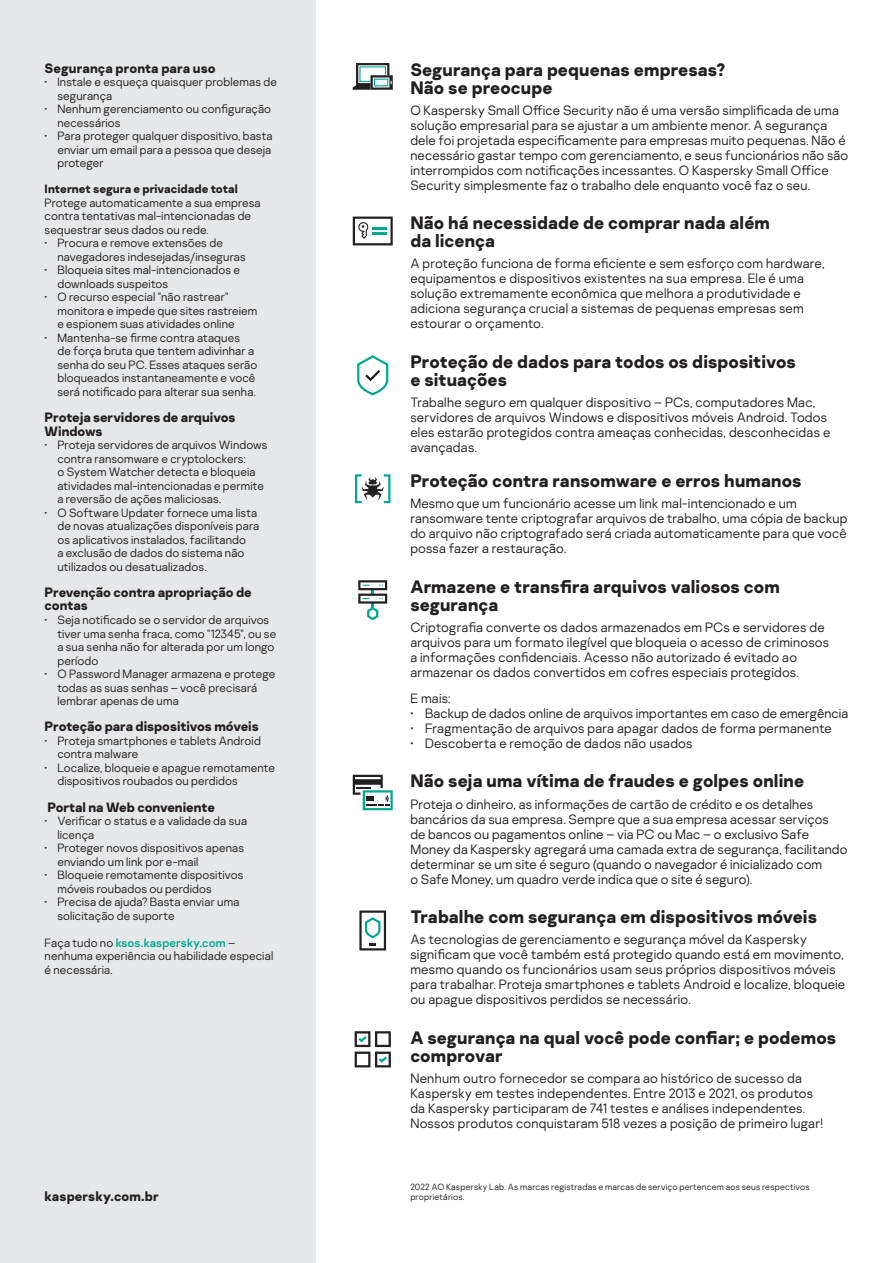
<style>
.page{position:relative;width:893px;height:1263px;background:#fff}
.page>*{position:absolute;margin:0;border:0;box-sizing:border-box;transform-origin:0 0}
.t1{font:700 18px/18px "Kaspersky Sans";letter-spacing:.005em;color:#231f20}
.t2{font:300 13.5px/15px "Kaspersky Sans";letter-spacing:.015em;color:#231f20}
.t3{font:700 13.5px/13.5px "Kaspersky Sans";letter-spacing:-.005em;color:#231f20}
.t4{font:300 12px/13.5px "Kaspersky Sans";letter-spacing:.01em;color:#231f20}
.t5{font:700 12px "Kaspersky Sans";color:#231f20}
.t6{font:300 9px/10.5px "Kaspersky Sans";letter-spacing:.02em;color:#231f20}
.s1{font-weight:400;color:#00a88e}
</style>
<div class="page">
<div style="left:0;top:0;width:316px;height:1263px;background:#e6e7e8"></div>
<svg style="left:353px;top:63px;width:40px;height:27px"></svg>
<svg style="left:359px;top:910px;width:27px;height:40px"></svg>
<svg style="left:357px;top:355px;width:31px;height:40px"></svg>
<svg style="left:355px;top:474px;width:35px;height:29px"></svg>
<svg style="left:358px;top:580px;width:29px;height:40px"></svg>
<svg style="left:353px;top:775px;width:40px;height:35px"></svg>
<svg style="left:353px;top:217px;width:40px;height:28px"></svg>
<svg style="left:355px;top:1031px;width:36px;height:36px"></svg>
<p class="t3" style="left:45px;top:61px;width:172px">Segurança pronta para uso</p>
<p class="t4" style="left:57px;top:75px;width:221px;text-indent:-13px">• Instale e esqueça quaisquer problemas de segurança</p>
<p class="t4" style="left:57px;top:102px;width:215px;text-indent:-13px">• Nenhum gerenciamento ou configuração necessários</p>
<p class="t4" style="left:57px;top:129px;width:217px;text-align:justify;text-indent:-13px">• Para proteger qualquer dispositivo, basta enviar um email para a pessoa que deseja proteger</p>
<p class="t5" style="left:45px;top:182px;width:195px">Internet segura e privacidade total</p>
<p class="t4" style="left:45px;top:196px;width:217px">Protege automaticamente a sua empresa contra tentativas mal-intencionadas de sequestrar seus dados ou rede.</p>
<p class="t4" style="left:57px;top:236px;width:190px;text-indent:-13px">• Procura e remove extensões de navegadores indesejadas/inseguras</p>
<p class="t4" style="left:57px;top:263px;width:184px;text-indent:-13px">• Bloqueia sites mal-intencionados e downloads suspeitos</p>
<p class="t4" style="left:57px;top:290px;width:202px;text-indent:-13px">• O recurso especial "não rastrear" monitora e impede que sites rastreiem e espionem suas atividades online</p>
<p class="t4" style="left:57px;top:331px;width:201px;text-indent:-13px">• Mantenha-se firme contra ataques<br>de força bruta que tentem adivinhar a senha do seu PC. Esses ataques serão bloqueados instantaneamente e você será notificado para alterar sua senha.</p>
<p class="t3" style="left:45px;top:411px;width:192px">Proteja servidores de arquivos<br>Windows</p>
<p class="t4" style="left:57px;top:438px;width:212px;text-indent:-13px">• Proteja servidores de arquivos Windows contra ransomware e cryptolockers:<br>o System Watcher detecta e bloqueia atividades mal-intencionadas e permite a reversão de ações maliciosas.</p>
<p class="t4" style="left:57px;top:506px;width:203px;text-indent:-13px">• O Software Updater fornece uma lista de novas atualizações disponíveis para os aplicativos instalados, facilitando<br>a exclusão de dados do sistema não utilizados ou desatualizados.</p>
<p class="t3" style="left:45px;top:586px;width:209px">Prevenção contra apropriação de contas</p>
<p class="t4" style="left:57px;top:613px;width:220px;text-indent:-13px">• Seja notificado se o servidor de arquivos tiver uma senha fraca, como "12345", ou se a sua senha não for alterada por um longo período</p>
<p class="t4" style="left:57px;top:667px;width:219px;text-indent:-13px">• O Password Manager armazena e protege todas as suas senhas – você precisará lembrar apenas de uma</p>
<p class="t3" style="left:45px;top:720px;width:216px">Proteção para dispositivos móveis</p>
<p class="t4" style="left:57px;top:734px;width:205px;text-indent:-13px">• Proteja smartphones e tablets Android contra malware</p>
<p class="t4" style="left:57px;top:761px;width:219px;text-indent:-13px">• Localize, bloqueie e apague remotamente dispositivos roubados ou perdidos</p>
<p class="t3" style="left:47px;top:800px;width:169px">Portal na Web conveniente</p>
<p class="t4" style="left:57px;top:814px;width:191px;text-indent:-13px">• Verificar o status e a validade da sua licença</p>
<p class="t4" style="left:57px;top:841px;width:188px;text-indent:-13px">• Proteger novos dispositivos apenas enviando um link por e-mail</p>
<p class="t4" style="left:57px;top:868px;width:187px;text-indent:-13px">• Bloqueie remotamente dispositivos móveis roubados ou perdidos</p>
<p class="t4" style="left:57px;top:895px;width:184px;text-indent:-13px">• Precisa de ajuda? Basta enviar uma solicitação de suporte</p>
<p class="t4" style="left:45px;top:935px;width:230px">Faça tudo no <span class="s1">ksos.kaspersky.com</span> – nenhuma experiência ou habilidade especial é necessária.</p>
<h1 class="t1" style="left:410px;top:61px;width:316px">Segurança para pequenas empresas?<br>Não se preocupe</h1>
<p class="t2" style="left:410px;top:102px;width:439px">O Kaspersky Small Office Security não é uma versão simplificada de uma solução empresarial para se ajustar a um ambiente menor. A segurança dele foi projetada especificamente para empresas muito pequenas. Não é necessário gastar tempo com gerenciamento, e seus funcionários não são interrompidos com notificações incessantes. O Kaspersky Small Office Security simplesmente faz o trabalho dele enquanto você faz o seu.</p>
<h1 class="t1" style="left:410px;top:214px;width:361px">Não há necessidade de comprar nada além da licença</h1>
<p class="t2" style="left:410px;top:256px;width:416px">A proteção funciona de forma eficiente e sem esforço com hardware, equipamentos e dispositivos existentes na sua empresa. Ele é uma solução extremamente econômica que melhora a produtividade e adiciona segurança crucial a sistemas de pequenas empresas sem estourar o orçamento.</p>
<h1 class="t1" style="left:410px;top:352px;width:387px">Proteção de dados para todos os dispositivos e situações</h1>
<p class="t2" style="left:410px;top:395px;width:421px">Trabalhe seguro em qualquer dispositivo – PCs, computadores Mac, servidores de arquivos Windows e dispositivos móveis Android. Todos eles estarão protegidos contra ameaças conhecidas, desconhecidas e avançadas.</p>
<h1 class="t1" style="left:410px;top:472px;width:393px">Proteção contra ransomware e erros humanos</h1>
<p class="t2" style="left:410px;top:496px;width:438px">Mesmo que um funcionário acesse um link mal-intencionado e um ransomware tente criptografar arquivos de trabalho, uma cópia de backup do arquivo não criptografado será criada automaticamente para que você possa fazer a restauração.</p>
<h1 class="t1" style="left:410px;top:577px;width:371px">Armazene e transfira arquivos valiosos com segurança</h1>
<p class="t2" style="left:410px;top:620px;width:420px">Criptografia converte os dados armazenados em PCs e servidores de arquivos para um formato ilegível que bloqueia o acesso de criminosos a informações confidenciais. Acesso não autorizado é evitado ao armazenar os dados convertidos em cofres especiais protegidos.</p>
<p class="t2" style="left:410px;top:691px;width:42px">E mais:</p>
<p class="t2" style="left:410px;top:706px;width:439px">• Backup de dados online de arquivos importantes em caso de emergência</p>
<p class="t2" style="left:410px;top:721px;width:423px">• Fragmentação de arquivos para apagar dados de forma permanente</p>
<p class="t2" style="left:410px;top:736px;width:284px">• Descoberta e remoção de dados não usados</p>
<h1 class="t1" style="left:410px;top:772px;width:395px">Não seja uma vítima de fraudes e golpes online</h1>
<p class="t2" style="left:410px;top:796px;width:439px">Proteja o dinheiro, as informações de cartão de crédito e os detalhes bancários da sua empresa. Sempre que a sua empresa acessar serviços<br>de bancos ou pagamentos online – via PC ou Mac – o exclusivo Safe Money da Kaspersky agregará uma camada extra de segurança, facilitando determinar se um site é seguro (quando o navegador é inicializado com<br>o Safe Money, um quadro verde indica que o site é seguro).</p>
<h1 class="t1" style="left:410px;top:908px;width:408px">Trabalhe com segurança em dispositivos móveis</h1>
<p class="t2" style="left:410px;top:932px;width:436px">As tecnologias de gerenciamento e segurança móvel da Kaspersky significam que você também está protegido quando está em movimento, mesmo quando os funcionários usam seus próprios dispositivos móveis para trabalhar. Proteja smartphones e tablets Android e localize, bloqueie ou apague dispositivos perdidos se necessário.</p>
<h1 class="t1" style="left:410px;top:1028px;width:427px">A segurança na qual você pode confiar; e podemos comprovar</h1>
<p class="t2" style="left:410px;top:1071px;width:414px">Nenhum outro fornecedor se compara ao histórico de sucesso da Kaspersky em testes independentes. Entre 2013 e 2021, os produtos da Kaspersky participaram de 741 testes e análises independentes.<br>Nossos produtos conquistaram 518 vezes a posição de primeiro lugar!</p>
<p class="t3" style="left:45px;top:1189px;width:116px">kaspersky.com.br</p>
<p class="t6" style="left:410px;top:1181px;width:401px">2022 AO Kaspersky Lab. As marcas registradas e marcas de serviço pertencem aos seus respectivos proprietários.</p>
</div>
